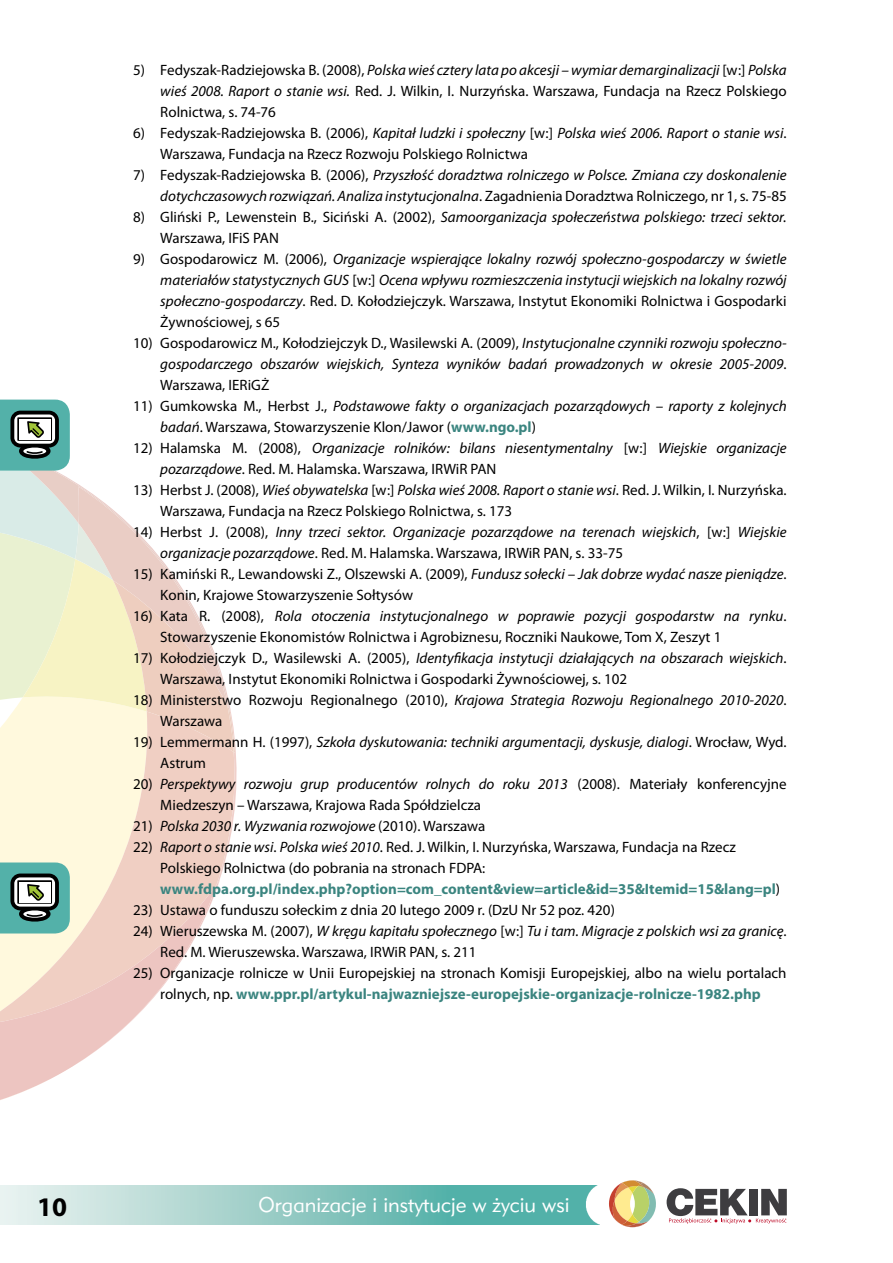
<style>
.page{position:relative;width:893px;height:1263px;background:#fff}
.page>*{position:absolute;margin:0;border:0;box-sizing:border-box;transform-origin:0 0}
.t1{font:700 27px "Myriad Pro";color:#000}
.t2{font:21px "Geometr 415 Lt PL Light A";color:#fff}
.Normalny{font:15px/21px "Myriad Pro";color:#000}
.Normalny-2{font:italic 15px/21px "Myriad Pro";color:#000}
.s1{font-style:italic}
.s2{font-style:normal}
.s3{font-weight:700;font-style:normal;color:#3b8580}
.s4{font-weight:700;color:#3b8580}
</style>
<div class="page">
<svg style="left:609px;top:1180px;width:47px;height:47px"></svg>
<svg style="left:667px;top:1188px;width:120px;height:36px"></svg>
<img style="left:0;top:1186px;width:599px;height:39px">
<svg style="left:0;top:744px;width:237px;height:134px"></svg>
<svg style="left:0;top:1086px;width:36px;height:14px"></svg>
<svg style="left:0;top:400px;width:235px;height:453px"></svg>
<svg style="left:0;top:862px;width:220px;height:224px"></svg>
<p class="Normalny" style="left:160px;top:59px;width:628px;text-align:justify;text-indent:-27px">5) Fedyszak-Radziejowska B. (2008), <span class="s1">Polska wieś cztery lata po akcesji – wymiar demarginalizacji</span> [w:] <span class="s1">Polska wieś 2008. Raport o stanie wsi.</span> Red. J. Wilkin, I. Nurzyńska. Warszawa, Fundacja na Rzecz Polskiego Rolnictwa, s. 74-76</p>
<p class="Normalny" style="left:160px;top:122px;width:628px;text-indent:-27px">6) Fedyszak-Radziejowska B. (2006), <span class="s1">Kapitał ludzki i społeczny</span> [w:] <span class="s1">Polska wieś 2006. Raport o stanie wsi</span>.<br>Warszawa, Fundacja na Rzecz Rozwoju Polskiego Rolnictwa</p>
<p class="Normalny-2" style="left:133px;top:164px;width:655px;text-align:right"><span class="s2">7) Fedyszak-Radziejowska B. (2006),</span> Przyszłość doradztwa rolniczego w Polsce. Zmiana czy doskonalenie dotychczasowych rozwiązań. Analiza instytucjonalna<span class="s2">. Zagadnienia Doradztwa Rolniczego, nr 1, s. 75-85</span></p>
<p class="Normalny" style="left:160px;top:206px;width:628px;text-indent:-27px">8) Gliński P., Lewenstein B., Siciński A. (2002), <span class="s1">Samoorganizacja społeczeństwa polskiego: trzeci sektor.<br></span>Warszawa, IFiS PAN</p>
<p class="Normalny-2" style="left:160px;top:248px;width:628px;text-align:justify;text-indent:-27px"><span class="s2">9) Gospodarowicz M. (2006),</span> Organizacje wspierające lokalny rozwój społeczno-gospodarczy w świetle materiałów statystycznych GUS <span class="s2">[w:]</span> Ocena wpływu rozmieszczenia instytucji wiejskich na lokalny rozwój społeczno-gospodarczy<span class="s2">. Red. D. Kołodziejczyk. Warszawa, Instytut Ekonomiki Rolnictwa i Gospodarki Żywnościowej, s 65</span></p>
<p class="Normalny-2" style="left:160px;top:332px;width:628px;text-align:justify;text-indent:-27px"><span class="s2">10) Gospodarowicz M., Kołodziejczyk D., Wasilewski A. (2009),</span> Instytucjonalne czynniki rozwoju społeczno&shy;gospodarczego obszarów wiejskich, Synteza wyników badań prowadzonych w okresie 2005-2009<span class="s2">.<br>Warszawa, IERiGŻ</span></p>
<p class="Normalny-2" style="left:160px;top:395px;width:628px;text-indent:-27px"><span class="s2">11) Gumkowska M., Herbst J.,</span> Podstawowe fakty o organizacjach pozarządowych – raporty z kolejnych badań<span class="s2">. Warszawa, Stowarzyszenie Klon/Jawor (</span><span class="s3">www.ngo.pl</span><span class="s2">)</span></p>
<p class="Normalny-2" style="left:160px;top:437px;width:628px;text-indent:-27px"><span class="s2">12) Halamska M. (2008),</span> Organizacje rolników: bilans niesentymentalny <span class="s2">[w:]</span> Wiejskie organizacje pozarządowe<span class="s2">. Red. M. Halamska. Warszawa, IRWiR PAN</span></p>
<p class="Normalny" style="left:160px;top:479px;width:628px;text-indent:-27px">13) Herbst J. (2008), <span class="s1">Wieś obywatelska</span> [w:] <span class="s1">Polska wieś 2008. Raport o stanie wsi</span>. Red. J. Wilkin, I. Nurzyńska.<br>Warszawa, Fundacja na Rzecz Polskiego Rolnictwa, s. 173</p>
<p class="Normalny-2" style="left:160px;top:521px;width:628px;text-indent:-27px"><span class="s2">14) Herbst J. (2008),</span> Inny trzeci sektor. Organizacje pozarządowe na terenach wiejskich<span class="s2">, [w:]</span> Wiejskie organizacje pozarządowe<span class="s2">. Red. M. Halamska. Warszawa, IRWiR PAN, s. 33-75</span></p>
<p class="Normalny" style="left:160px;top:563px;width:628px;text-indent:-27px">15) Kamiński R., Lewandowski Z., Olszewski A. (2009), <span class="s1">Fundusz sołecki – Jak dobrze wydać nasze pieniądze</span>.<br>Konin, Krajowe Stowarzyszenie Sołtysów</p>
<p class="Normalny" style="left:160px;top:605px;width:628px;text-indent:-27px">16) Kata R. (2008), <span class="s1">Rola otoczenia instytucjonalnego w poprawie pozycji gospodarstw na rynku</span>.<br>Stowarzyszenie Ekonomistów Rolnictwa i Agrobiznesu, Roczniki Naukowe, Tom X, Zeszyt 1</p>
<p class="Normalny" style="left:160px;top:647px;width:628px;text-indent:-27px">17) Kołodziejczyk D., Wasilewski A. (2005), <span class="s1">Identyfikacja instytucji działających na obszarach wiejskich</span>.<br>Warszawa, Instytut Ekonomiki Rolnictwa i Gospodarki Żywnościowej, s. 102</p>
<p class="Normalny" style="left:160px;top:689px;width:628px;text-indent:-27px">18) Ministerstwo Rozwoju Regionalnego (2010), <span class="s1">Krajowa Strategia Rozwoju Regionalnego 2010-2020</span>.<br>Warszawa</p>
<p class="Normalny-2" style="left:160px;top:731px;width:628px;text-indent:-27px"><span class="s2">19) Lemmermann H. (1997),</span> Szkoła dyskutowania: techniki argumentacji, dyskusje, dialogi<span class="s2">. Wrocław, Wyd.<br>Astrum</span></p>
<p class="Normalny" style="left:160px;top:773px;width:628px;text-indent:-27px">20) <span class="s1">Perspektywy rozwoju grup producentów rolnych do roku 2013</span> (2008). Materiały konferencyjne<br>Miedzeszyn – Warszawa, Krajowa Rada Spółdzielcza</p>
<p class="Normalny-2" style="left:133px;top:815px;width:354px"><span class="s2">21)</span> Polska 2030 r. Wyzwania rozwojowe <span class="s2">(2010). Warszawa</span></p>
<p class="Normalny" style="left:160px;top:836px;width:621px;text-indent:-27px">22) <span class="s1">Raport o stanie wsi</span>. <span class="s1">Polska wieś 2010</span>. Red. J. Wilkin, I. Nurzyńska, Warszawa, Fundacja na Rzecz<br>Polskiego Rolnictwa (do pobrania na stronach FDPA: <span class="s4">www.fdpa.org.pl/index.php?option=com_content&amp;view=article&amp;id=35&amp;Itemid=15&amp;lang=pl</span>)</p>
<p class="Normalny" style="left:133px;top:899px;width:483px">23) Ustawa o funduszu sołeckim z dnia 20 lutego 2009 r. (DzU Nr 52 poz. 420)</p>
<p class="Normalny" style="left:160px;top:920px;width:628px;text-indent:-27px">24) Wieruszewska M. (2007), <span class="s1">W kręgu kapitału społecznego</span> [w:] <span class="s1">Tu i tam. Migracje z polskich wsi za granicę</span>.<br>Red. M. Wieruszewska. Warszawa, IRWiR PAN, s. 211</p>
<p class="Normalny" style="left:133px;top:962px;width:655px;text-align:center">25) Organizacje rolnicze w Unii Europejskiej na stronach Komisji Europejskiej, albo na wielu portalach rolnych, np. <span class="s4">www.ppr.pl/artykul-najwazniejsze-europejskie-organizacje-rolnicze-1982.php</span></p>
<h1 class="t1" style="left:37px;top:1189px;width:31px">10</h1>
<h2 class="t2" style="left:259px;top:1191px;width:312px">Organizacje i instytucje w życiu wsi</h2>
</div>
